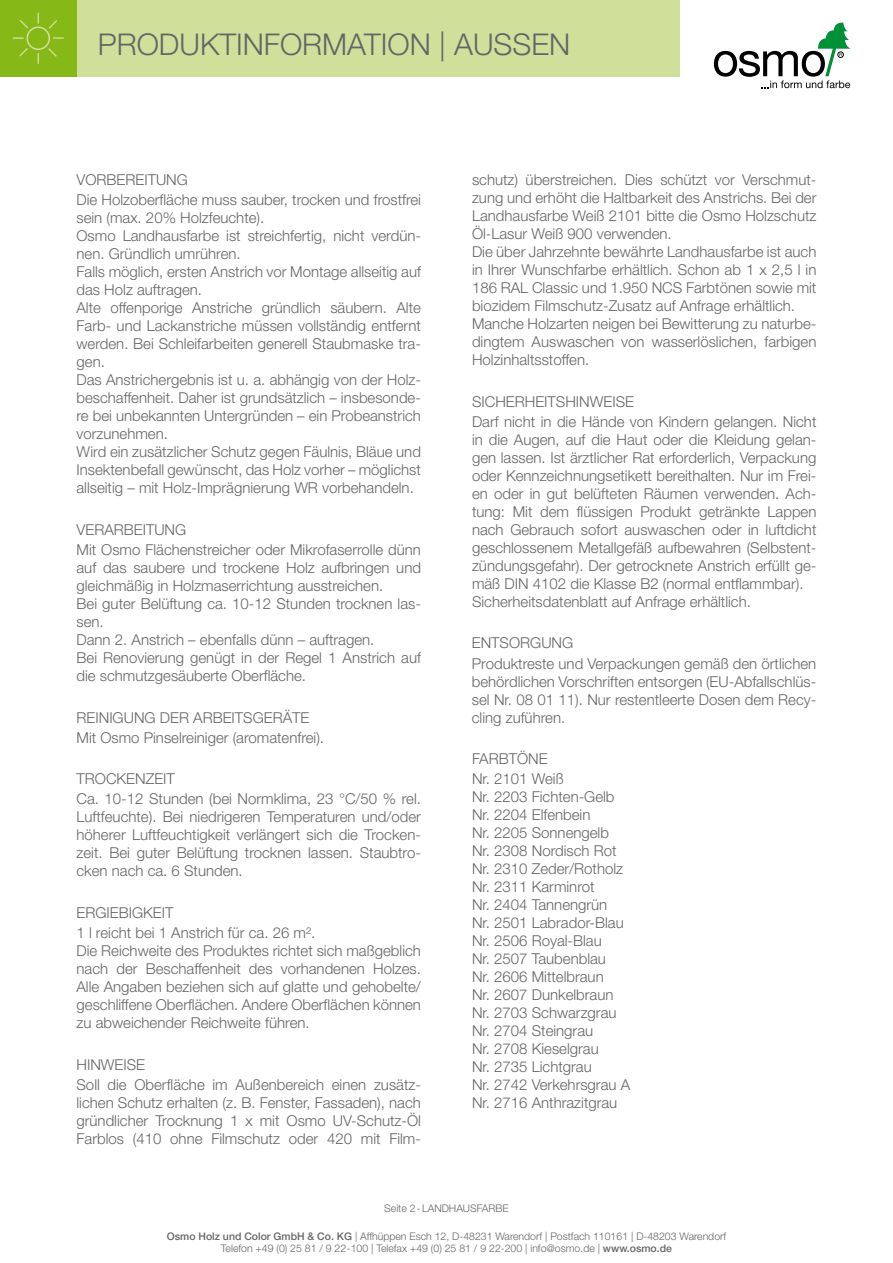
<style>
.page{position:relative;width:893px;height:1263px;background:#fff}
.page>*{position:absolute;margin:0;border:0;box-sizing:border-box;transform-origin:0 0}
.t1{font:300 30px "Helvetica Neue";color:#646567}
.t2{font:300 15px/18px "Helvetica Neue";color:#646567}
.t3{font:300 10.5px/12.6px "Helvetica Neue";color:#646567;text-align:center}
.s1{font-weight:500}
</style>
<div class="page">
<div style="left:77px;top:0;width:603px;height:77px;background:#d0df99"></div>
<svg style="left:714px;top:23px;width:136px;height:65px"></svg>
<div style="left:0;top:0;width:77px;height:77px;background:#86b918"></div>
<svg style="left:12px;top:12px;width:52px;height:52px"></svg>
<h1 class="t1" style="left:98px;top:26px;width:474px">PRODUKTINFORMATION | AUSSEN</h1>
<p class="t2" style="left:77px;top:169px;width:346px;line-height:20.1px">VORBEREITUNG<br>Die Holzoberfläche muss sauber, trocken und frostfrei</p>
<p class="t2" style="left:77px;top:209px;width:346px">sein (max. 20% Holzfeuchte).<br>Osmo Landhausfarbe ist streichfertig, nicht verdün&shy;nen. Gründlich umrühren.<br>Falls möglich, ersten Anstrich vor Montage allseitig auf das Holz auftragen.<br>Alte offenporige Anstriche gründlich säubern. Alte Farb- und Lackanstriche müssen vollständig entfernt werden. Bei Schleifarbeiten generell Staubmaske tra&shy;gen.<br>Das Anstrichergebnis ist u. a. abhängig von der Holz&shy;beschaffenheit. Daher ist grundsätzlich – insbesonde&shy;re bei unbekannten Untergründen – ein Probeanstrich vorzunehmen.<br>Wird ein zusätzlicher Schutz gegen Fäulnis, Bläue und Insektenbefall gewünscht, das Holz vorher – möglichst allseitig – mit Holz-Imprägnierung WR vorbehandeln.</p>
<p class="t2" style="left:77px;top:519px;width:346px;line-height:20.1px">VERARBEITUNG<br>Mit Osmo Flächenstreicher oder Mikrofaserrolle dünn</p>
<p class="t2" style="left:77px;top:558px;width:346px">auf das saubere und trockene Holz aufbringen und gleichmäßig in Holzmaserrichtung ausstreichen.<br>Bei guter Belüftung ca. 10-12 Stunden trocknen las&shy;sen.<br>Dann 2. Anstrich – ebenfalls dünn – auftragen.<br>Bei Renovierung genügt in der Regel 1 Anstrich auf die schmutzgesäuberte Oberfläche.</p>
<p class="t2" style="left:77px;top:707px;width:249px;line-height:20.1px">REINIGUNG DER ARBEITSGERÄTE<br>Mit Osmo Pinselreiniger (aromatenfrei).</p>
<p class="t2" style="left:77px;top:768px;width:346px;line-height:20.1px">TROCKENZEIT<br>Ca. 10-12 Stunden (bei Normklima, 23 °C/50 % rel.</p>
<p class="t2" style="left:77px;top:808px;width:346px;text-align:justify">Luftfeuchte). Bei niedrigeren Temperaturen und/oder höherer Luftfeuchtigkeit verlängert sich die Trocken&shy;zeit. Bei guter Belüftung trocknen lassen. Staubtro&shy;cken nach ca. 6 Stunden.</p>
<p class="t2" style="left:77px;top:902px;width:240px;line-height:20.1px">ERGIEBIGKEIT<br>1 l reicht bei 1 Anstrich für ca. 26 m².</p>
<p class="t2" style="left:77px;top:941px;width:346px;text-align:justify">Die Reichweite des Produktes richtet sich maßgeblich nach der Beschaffenheit des vorhandenen Holzes.<br>Alle Angaben beziehen sich auf glatte und gehobelte/ geschliffene Oberflächen. Andere Oberflächen können zu abweichender Reichweite führen.</p>
<p class="t2" style="left:77px;top:1054px;width:346px;line-height:20.1px">HINWEISE<br>Soll die Oberfläche im Außenbereich einen zusätz-</p>
<p class="t2" style="left:77px;top:1093px;width:346px;text-align:justify">lichen Schutz erhalten (z. B. Fenster, Fassaden), nach gründlicher Trocknung 1 x mit Osmo UV-Schutz-Öl Farblos (410 ohne Filmschutz oder 420 mit Film-</p>
<p class="t2" style="left:472px;top:170px;width:346px">schutz) überstreichen. Dies schützt vor Verschmut&shy;zung und erhöht die Haltbarkeit des Anstrichs. Bei der Landhausfarbe Weiß 2101 bitte die Osmo Holzschutz Öl-Lasur Weiß 900 verwenden.<br>Die über Jahrzehnte bewährte Landhausfarbe ist auch in Ihrer Wunschfarbe erhältlich. Schon ab 1 x 2,5 l in 186 RAL Classic und 1.950 NCS Farbtönen sowie mit biozidem Filmschutz-Zusatz auf Anfrage erhältlich.<br>Manche Holzarten neigen bei Bewitterung zu naturbe&shy;dingtem Auswaschen von wasserlöslichen, farbigen Holzinhaltsstoffen.</p>
<p class="t2" style="left:472px;top:391px;width:346px;line-height:20.1px">SICHERHEITSHINWEISE<br>Darf nicht in die Hände von Kindern gelangen. Nicht</p>
<p class="t2" style="left:472px;top:430px;width:346px">in die Augen, auf die Haut oder die Kleidung gelan&shy;gen lassen. Ist ärztlicher Rat erforderlich, Verpackung oder Kennzeichnungsetikett bereithalten. Nur im Frei&shy;en oder in gut belüfteten Räumen verwenden. Ach&shy;tung: Mit dem flüssigen Produkt getränkte Lappen nach Gebrauch sofort auswaschen oder in luftdicht geschlossenem Metallgefäß aufbewahren (Selbstent&shy;zündungsgefahr). Der getrocknete Anstrich erfüllt ge&shy;mäß DIN 4102 die Klasse B2 (normal entflammbar).<br>Sicherheitsdatenblatt auf Anfrage erhältlich.</p>
<p class="t2" style="left:472px;top:633px;width:346px;line-height:20.1px">ENTSORGUNG<br>Produktreste und Verpackungen gemäß den örtlichen</p>
<p class="t2" style="left:472px;top:672px;width:346px;text-align:justify">behördlichen Vorschriften entsorgen (EU-Abfallschlüs&shy;sel Nr. 08 01 11). Nur restentleerte Dosen dem Recy&shy;cling zuführen.</p>
<p class="t2" style="left:472px;top:748px;width:93px;line-height:20.1px">FARBTÖNE<br>Nr. 2101 Weiß</p>
<p class="t2" style="left:472px;top:787px;width:160px">Nr. 2203 Fichten-Gelb<br>Nr. 2204 Elfenbein<br>Nr. 2205 Sonnengelb<br>Nr. 2308 Nordisch Rot<br>Nr. 2310 Zeder/Rotholz<br>Nr. 2311 Karminrot<br>Nr. 2404 Tannengrün<br>Nr. 2501 Labrador-Blau<br>Nr. 2506 Royal-Blau<br>Nr. 2507 Taubenblau<br>Nr. 2606 Mittelbraun<br>Nr. 2607 Dunkelbraun<br>Nr. 2703 Schwarzgrau<br>Nr. 2704 Steingrau<br>Nr. 2708 Kieselgrau<br>Nr. 2735 Lichtgrau<br>Nr. 2742 Verkehrsgrau A<br>Nr. 2716 Anthrazitgrau</p>
<p class="t3" style="left:384px;top:1202px;width:126px">Seite 2-LANDHAUSFARBE</p>
<p class="t3" style="left:167px;top:1229px;width:561px"><span class="s1">Osmo Holz und Color GmbH &amp; Co. KG</span> | Affhüppen Esch 12, D-48231 Warendorf | Postfach 110161 | D-48203 Warendorf<br>Telefon +49 (0) 25 81 / 9 22-100 | Telefax +49 (0) 25 81 / 9 22-200 | info@osmo.de | <span class="s1">www.osmo.de</span></p>
</div>
